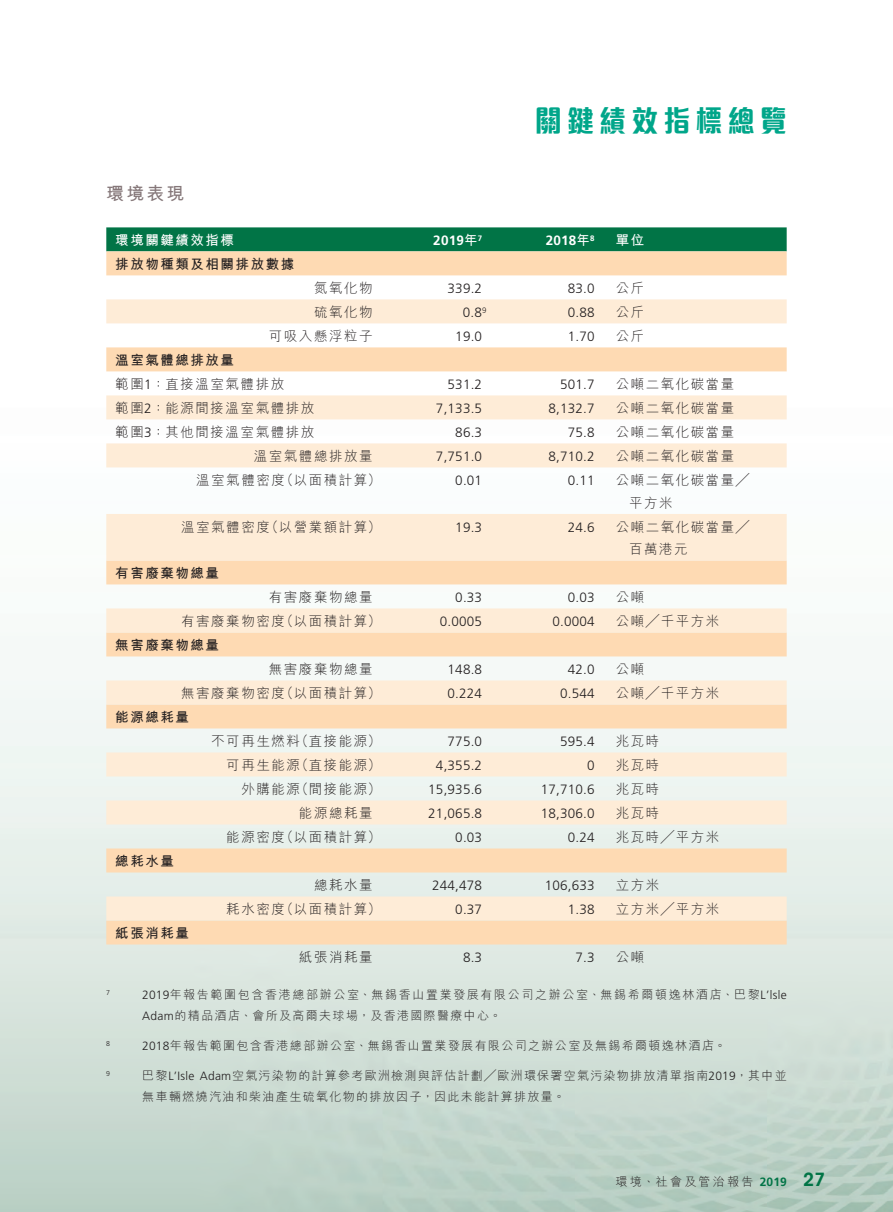
<style>
.page{position:relative;width:893px;height:1212px;background:#fff}
.page>*{position:absolute;margin:0;border:0;box-sizing:border-box;transform-origin:0 0}
.t1{font:800 30px "M Elle HK";letter-spacing:.19em;color:#00a68a;scale:.9 1}
._03_H1{font:700 18px "M Hei HK";color:#857779}
._15_Table_Stub{font:300 13.5px/22.5px "M Hei HK";letter-spacing:.115em;color:#231f20}
._11_P0{font:300 13.5px "Frutiger LT Std";letter-spacing:.015em;color:#231f20}
._15_Table_Stub-2{font:700 13.5px "M Hei HK";letter-spacing:.115em;color:#231f20}
._11_P0-2{font:700 13.5px "Frutiger LT Std";letter-spacing:.015em;color:#fff}
._15_Table_Stub-3{font:700 13.5px "M Hei HK";letter-spacing:.115em;color:#fff}
._02_Note_Text{font:300 12px/21px "M Hei HK";letter-spacing:.115em;color:#231f20}
._02_Note_Text-2{font:300 12px/21px "M Hei HK";letter-spacing:.135em;color:#231f20}
._02_Note_Text-3{font:300 12px "M Hei HK";letter-spacing:.19em;color:#231f20}
._02_Note_Text-4{font:300 7.05px "Frutiger LT Std";color:#231f20}
.s1{font-family:"M Hei HK"}
.s2{font-family:"Frutiger LT Std"}
.s3{font-family:"Frutiger LT Std";font-weight:700;color:#017446}
.s4{font-family:"ITC Avant Garde Std";font-weight:600;font-size:18px;color:#017446}
</style>
<div class="page">
<div style="left:106px;top:227px;width:681px;height:24px;background:#017446"></div>
<svg style="left:106px;top:251px;width:681px;height:693px;fill:#fedab3"></svg>
<svg style="left:106px;top:299px;width:681px;height:621px"></svg>
<h1 class="t1" style="left:535px;top:106px;width:281px">關鍵績效指標總覽</h1>
<p class="_03_H1" style="left:106px;top:180px;width:80px">環境表現</p>
<p class="_15_Table_Stub-3" style="left:115px;top:230px;width:120px">環境關鍵績效指標</p>
<p class="_11_P0-2" style="left:433px;top:233px;width:50px">2019<span class="s1">年</span><sup>7</sup></p>
<p class="_11_P0-2" style="left:546px;top:233px;width:50px">2018<span class="s1">年</span><sup>8</sup></p>
<p class="_15_Table_Stub-3" style="left:616px;top:230px;width:30px">單位</p>
<p class="_15_Table_Stub-2" style="left:115px;top:254px;width:180px">排放物種類及相關排放數據</p>
<p class="_15_Table_Stub" style="left:314px;top:277px;width:60px">氮氧化物</p>
<p class="_11_P0" style="left:448px;top:281px;width:36px">339.2</p>
<p class="_11_P0" style="left:568px;top:281px;width:28px">83.0</p>
<p class="_15_Table_Stub" style="left:616px;top:277px;width:30px">公斤</p>
<p class="_15_Table_Stub" style="left:314px;top:301px;width:60px">硫氧化物</p>
<p class="_11_P0" style="left:463px;top:305px;width:25px">0.8 <sup>9</sup></p>
<p class="_11_P0" style="left:568px;top:305px;width:28px">0.88</p>
<p class="_15_Table_Stub" style="left:616px;top:301px;width:30px">公斤</p>
<p class="_15_Table_Stub" style="left:269px;top:325px;width:105px">可吸入懸浮粒子</p>
<p class="_11_P0" style="left:455px;top:329px;width:28px">19.0</p>
<p class="_11_P0" style="left:568px;top:329px;width:28px">1.70</p>
<p class="_15_Table_Stub" style="left:616px;top:325px;width:30px">公斤</p>
<p class="_15_Table_Stub-2" style="left:115px;top:350px;width:120px">溫室氣體總排放量</p>
<p class="_15_Table_Stub" style="left:115px;top:373px;width:170px">範圍<span class="s2">1</span>：直接溫室氣體排放</p>
<p class="_11_P0" style="left:448px;top:377px;width:36px">531.2</p>
<p class="_11_P0" style="left:560px;top:377px;width:36px">501.7</p>
<p class="_15_Table_Stub" style="left:616px;top:373px;width:120px">公噸二氧化碳當量</p>
<p class="_15_Table_Stub" style="left:115px;top:397px;width:200px">範圍<span class="s2">2</span>：能源間接溫室氣體排放</p>
<p class="_11_P0" style="left:436px;top:401px;width:48px">7,133.5</p>
<p class="_11_P0" style="left:548px;top:401px;width:48px">8,132.7</p>
<p class="_15_Table_Stub" style="left:616px;top:397px;width:120px">公噸二氧化碳當量</p>
<p class="_15_Table_Stub" style="left:115px;top:421px;width:200px">範圍<span class="s2">3</span>：其他間接溫室氣體排放</p>
<p class="_11_P0" style="left:455px;top:425px;width:28px">86.3</p>
<p class="_11_P0" style="left:568px;top:425px;width:28px">75.8</p>
<p class="_15_Table_Stub" style="left:616px;top:421px;width:120px">公噸二氧化碳當量</p>
<p class="_15_Table_Stub" style="left:254px;top:445px;width:120px">溫室氣體總排放量</p>
<p class="_11_P0" style="left:436px;top:449px;width:48px">7,751.0</p>
<p class="_11_P0" style="left:548px;top:449px;width:48px">8,710.2</p>
<p class="_15_Table_Stub" style="left:616px;top:445px;width:120px">公噸二氧化碳當量</p>
<p class="_15_Table_Stub" style="left:196px;top:469px;width:186px">溫室氣體密度（以面積計算）</p>
<p class="_11_P0" style="left:455px;top:473px;width:28px">0.01</p>
<p class="_11_P0" style="left:568px;top:473px;width:28px">0.11</p>
<p class="_15_Table_Stub" style="left:629px;top:469px;width:122px;text-indent:-14px">公噸二氧化碳當量╱平方米</p>
<p class="_15_Table_Stub" style="left:181px;top:515px;width:201px">溫室氣體密度（以營業額計算）</p>
<p class="_11_P0" style="left:455px;top:519px;width:28px">19.3</p>
<p class="_11_P0" style="left:568px;top:519px;width:28px">24.6</p>
<p class="_15_Table_Stub" style="left:629px;top:515px;width:122px;text-indent:-14px">公噸二氧化碳當量╱百萬港元</p>
<p class="_15_Table_Stub-2" style="left:115px;top:563px;width:105px">有害廢棄物總量</p>
<p class="_15_Table_Stub" style="left:269px;top:586px;width:105px">有害廢棄物總量</p>
<p class="_11_P0" style="left:455px;top:590px;width:28px">0.33</p>
<p class="_11_P0" style="left:568px;top:590px;width:28px">0.03</p>
<p class="_15_Table_Stub" style="left:616px;top:586px;width:30px">公噸</p>
<p class="_15_Table_Stub" style="left:181px;top:610px;width:201px">有害廢棄物密度（以面積計算）</p>
<p class="_11_P0" style="left:440px;top:614px;width:44px">0.0005</p>
<p class="_11_P0" style="left:552px;top:614px;width:44px">0.0004</p>
<p class="_15_Table_Stub" style="left:616px;top:610px;width:105px">公噸╱千平方米</p>
<p class="_15_Table_Stub-2" style="left:115px;top:635px;width:105px">無害廢棄物總量</p>
<p class="_15_Table_Stub" style="left:269px;top:658px;width:105px">無害廢棄物總量</p>
<p class="_11_P0" style="left:448px;top:662px;width:36px">148.8</p>
<p class="_11_P0" style="left:568px;top:662px;width:28px">42.0</p>
<p class="_15_Table_Stub" style="left:616px;top:658px;width:30px">公噸</p>
<p class="_15_Table_Stub" style="left:181px;top:682px;width:201px">無害廢棄物密度（以面積計算）</p>
<p class="_11_P0" style="left:448px;top:686px;width:36px">0.224</p>
<p class="_11_P0" style="left:560px;top:686px;width:36px">0.544</p>
<p class="_15_Table_Stub" style="left:616px;top:682px;width:105px">公噸╱千平方米</p>
<p class="_15_Table_Stub-2" style="left:115px;top:707px;width:75px">能源總耗量</p>
<p class="_15_Table_Stub" style="left:211px;top:730px;width:171px">不可再生燃料（直接能源）</p>
<p class="_11_P0" style="left:448px;top:734px;width:36px">775.0</p>
<p class="_11_P0" style="left:560px;top:734px;width:36px">595.4</p>
<p class="_15_Table_Stub" style="left:616px;top:730px;width:45px">兆瓦時</p>
<p class="_15_Table_Stub" style="left:226px;top:754px;width:156px">可再生能源（直接能源）</p>
<p class="_11_P0" style="left:436px;top:758px;width:48px">4,355.2</p>
<p class="_11_P0" style="left:587px;top:758px;width:9px">0</p>
<p class="_15_Table_Stub" style="left:616px;top:754px;width:45px">兆瓦時</p>
<p class="_15_Table_Stub" style="left:241px;top:778px;width:141px">外購能源（間接能源）</p>
<p class="_11_P0" style="left:428px;top:782px;width:55px">15,935.6</p>
<p class="_11_P0" style="left:541px;top:782px;width:55px">17,710.6</p>
<p class="_15_Table_Stub" style="left:616px;top:778px;width:45px">兆瓦時</p>
<p class="_15_Table_Stub" style="left:299px;top:802px;width:75px">能源總耗量</p>
<p class="_11_P0" style="left:428px;top:806px;width:55px">21,065.8</p>
<p class="_11_P0" style="left:541px;top:806px;width:55px">18,306.0</p>
<p class="_15_Table_Stub" style="left:616px;top:802px;width:45px">兆瓦時</p>
<p class="_15_Table_Stub" style="left:226px;top:826px;width:156px">能源密度（以面積計算）</p>
<p class="_11_P0" style="left:455px;top:830px;width:28px">0.03</p>
<p class="_11_P0" style="left:568px;top:830px;width:28px">0.24</p>
<p class="_15_Table_Stub" style="left:616px;top:826px;width:105px">兆瓦時╱平方米</p>
<p class="_15_Table_Stub-2" style="left:115px;top:851px;width:60px">總耗水量</p>
<p class="_15_Table_Stub" style="left:314px;top:874px;width:60px">總耗水量</p>
<p class="_11_P0" style="left:432px;top:878px;width:51px">244,478</p>
<p class="_11_P0" style="left:545px;top:878px;width:51px">106,633</p>
<p class="_15_Table_Stub" style="left:616px;top:874px;width:45px">立方米</p>
<p class="_15_Table_Stub" style="left:226px;top:898px;width:156px">耗水密度（以面積計算）</p>
<p class="_11_P0" style="left:455px;top:902px;width:28px">0.37</p>
<p class="_11_P0" style="left:568px;top:902px;width:28px">1.38</p>
<p class="_15_Table_Stub" style="left:616px;top:898px;width:105px">立方米╱平方米</p>
<p class="_15_Table_Stub-2" style="left:115px;top:923px;width:75px">紙張消耗量</p>
<p class="_15_Table_Stub" style="left:299px;top:946px;width:75px">紙張消耗量</p>
<p class="_11_P0" style="left:463px;top:950px;width:21px">8.3</p>
<p class="_11_P0" style="left:575px;top:950px;width:21px">7.3</p>
<p class="_15_Table_Stub" style="left:616px;top:946px;width:30px">公噸</p>
<p class="_02_Note_Text-4" style="left:106px;top:988px;width:5px">7</p>
<p class="_02_Note_Text-2" style="left:142px;top:983px;width:646px"><span class="s2">2019</span>年報告範圍包含香港總部辦公室、無錫香山置業發展有限公司之辦公室、無錫希爾頓逸林酒店、巴黎<span class="s2">L’lsle<br>Adam</span>的精品酒店、會所及高爾夫球場，及香港國際醫療中心。</p>
<p class="_02_Note_Text-4" style="left:106px;top:1039px;width:5px">8</p>
<p class="_02_Note_Text" style="left:142px;top:1035px;width:585px"><span class="s2">2018</span>年報告範圍包含香港總部辦公室、無錫香山置業發展有限公司之辦公室及無錫希爾頓逸林酒店。</p>
<p class="_02_Note_Text-4" style="left:106px;top:1070px;width:5px">9</p>
<p class="_02_Note_Text" style="left:142px;top:1065px;width:646px">巴黎<span class="s2">L’Isle Adam</span>空氣污染物的計算參考歐洲檢測與評估計劃╱歐洲環保署空氣污染物排放清單指南<span class="s2">2019</span>，其中並無車輛燃燒汽油和柴油產生硫氧化物的排放因子，因此未能計算排放量。</p>
<p class="_02_Note_Text-3" style="left:615px;top:1176px;width:211px">環境、社會及管治報告 <span class="s3">2019</span> <span class="s4">27</span></p>
</div>
